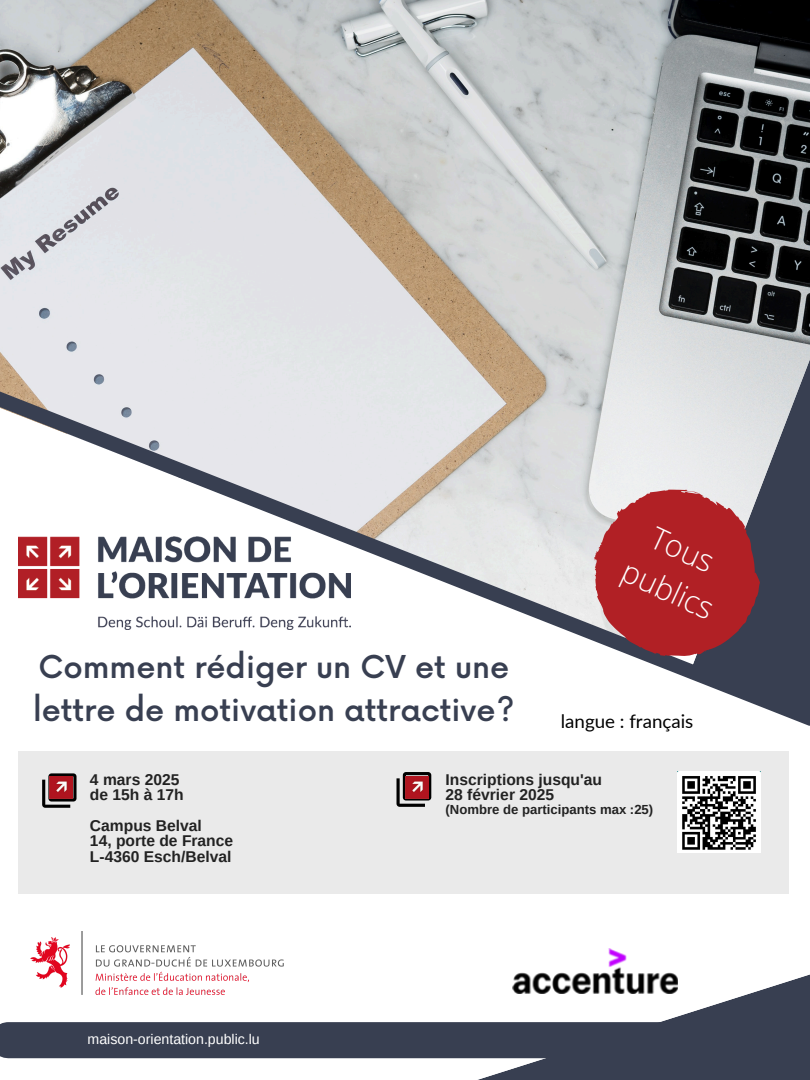
<style>
.page{position:relative;width:810px;height:1080px;background:#fff}
.page>*{position:absolute;margin:0;border:0;box-sizing:border-box;transform-origin:0 0}
.t1{font:500 30.69px/42.6px "Now";color:#383f51}
.t2{font:300 30.62px/42.6px "Open Sans";color:#fff;text-align:center}
.t3{font:18.75px "Lato";color:#000}
.t4{font:700 15.62px/15.5px "Arimo";color:#222}
.t5{font:14.12px "Arimo";color:#fff}
.t6{font:700 13.12px "Arimo";color:#222}
</style>
<div class="page">
<img style="left:0;top:0;width:810px;height:379px">
<div style="left:18px;top:751px;width:771px;height:143px;background:#eaeaea"></div>
<svg style="left:42px;top:773px;width:35px;height:35px"></svg>
<svg style="left:397px;top:772px;width:34px;height:35px"></svg>
<img style="left:50px;top:776px;width:23px;height:23px">
<img style="left:406px;top:776px;width:23px;height:23px">
<img style="left:30px;top:932px;width:254px;height:63px">
<svg style="left:0;top:379px;width:691px;height:301px"></svg>
<svg style="left:691px;top:315px;width:119px;height:411px;background:#8d919a"></svg>
<div style="left:8px;top:1022px;width:802px;height:36px;background:#383f51"></div>
<svg style="left:467px;top:974px;width:343px;height:106px;fill:#383f51"></svg>
<svg style="left:594px;top:489px;width:166px;height:167px;background:#ac3d43"></svg>
<img style="left:18px;top:536px;width:333px;height:94px">
<img style="left:513px;top:949px;width:164px;height:44px">
<img style="left:678px;top:772px;width:82px;height:81px">
<h1 class="t1" style="left:33px;top:647px;width:483px">Comment rédiger un CV et une lettre de motivation attractive?</h1>
<h3 class="t2" style="left:651px;top:511px;width:99px;rotate:25deg">Tous publics</h3>
<p class="t3" style="left:561px;top:710px;width:134px">langue : français</p>
<h2 class="t4" style="left:90px;top:771px;width:95px">4 mars 2025 de 15h à 17h</h2>
<p class="t4" style="left:90px;top:818px;width:145px">Campus Belval<br>14, porte de France<br>L-4360 Esch/Belval</p>
<p class="t5" style="left:88px;top:1031px;width:174px">maison-orientation.public.lu</p>
<p class="t4" style="left:446px;top:771px;width:158px">Inscriptions jusqu'au</p>
<p class="t4" style="left:446px;top:787px;width:110px">28 février 2025</p>
<p class="t6" style="left:446px;top:802px;width:209px">(Nombre de participants max :25)</p>
</div>
